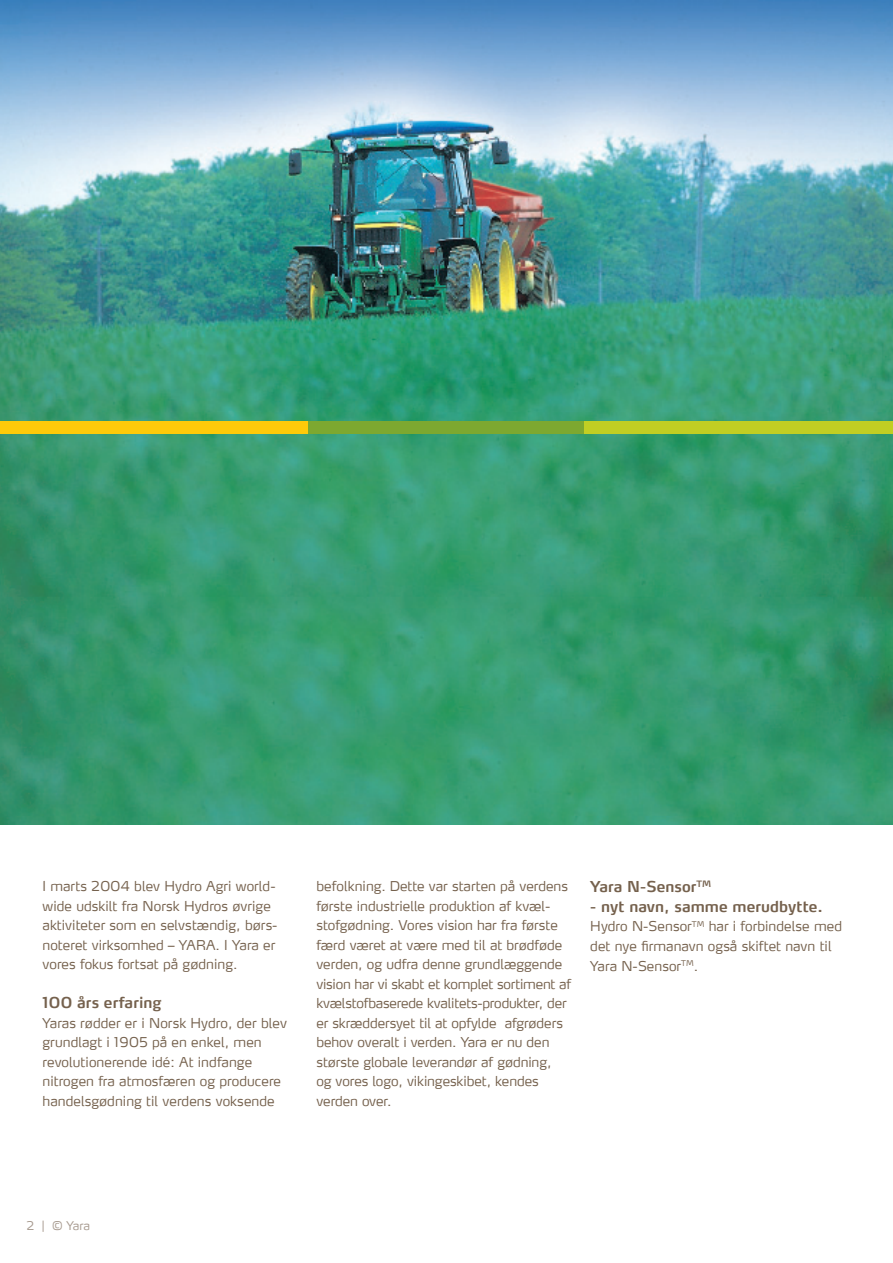
<style>
.page{position:relative;width:893px;height:1263px;background:#fff}
.page>*{position:absolute;margin:0;border:0;box-sizing:border-box;transform-origin:0 0}
.t1{font:600 15px "Yara Max LF";letter-spacing:.005em;color:#75614d}
.t2{font:300 13.5px/19.5px "Yara Max LF";color:#75614d}
.t3{font:300 12px "Yara Max LF";color:#a79a8f}
</style>
<div class="page">
<img style="left:0;top:0;width:893px;height:825px">
<div style="left:0;top:421px;width:308px;height:13px;background:#feca0a"></div>
<div style="left:308px;top:421px;width:277px;height:13px;background:#7da830"></div>
<div style="left:585px;top:421px;width:308px;height:13px;background:#c1ce23"></div>
<p class="t2" style="left:43px;top:876px;width:237px">I marts 2004 blev Hydro Agri world&shy;wide udskilt fra Norsk Hydros øvrige aktiviteter som en selvstændig, børs&shy;noteret virksomhed – YARA. I Yara er vores fokus fortsat på gødning.</p>
<p class="t1" style="left:43px;top:993px;width:121px">100 års erfaring</p>
<p class="t2" style="left:43px;top:1013px;width:246px">Yaras rødder er i Norsk Hydro, der blev</p>
<p class="t2" style="left:43px;top:1032px;width:240px">grundlagt i 1905 på en enkel, men revolutionerende idé: At indfange nitrogen fra atmosfæren og producere handelsgødning til verdens voksende</p>
<p class="t2" style="left:316px;top:876px;width:256px">befolkning. Dette var starten på verdens første industrielle produktion af kvæl&shy;stofgødning. Vores vision har fra første færd været at være med til at brødføde verden, og udfra denne grundlæggende vision har vi skabt et komplet sortiment af kvælstofbaserede kvalitets-produkter, der er skræddersyet til at opfylde afgrøders behov overalt i verden. Yara er nu den største globale leverandør af gødning,</p>
<p class="t2" style="left:316px;top:1071px;width:224px">og vores logo, vikingeskibet, kendes verden over.</p>
<p class="t1" style="left:590px;top:877px;width:122px">Yara N-Sensor<sup>TM</sup></p>
<p class="t1" style="left:590px;top:897px;width:234px">- nyt navn, samme merudbytte.</p>
<p class="t2" style="left:590px;top:916px;width:253px">Hydro N-Sensor<sup>TM</sup> har i forbindelse med det nye firmanavn også skiftet navn til<br>Yara N-Sensor<sup>TM</sup>.</p>
<p class="t3" style="left:27px;top:1218px;width:65px">2 | © Yara</p>
</div>
